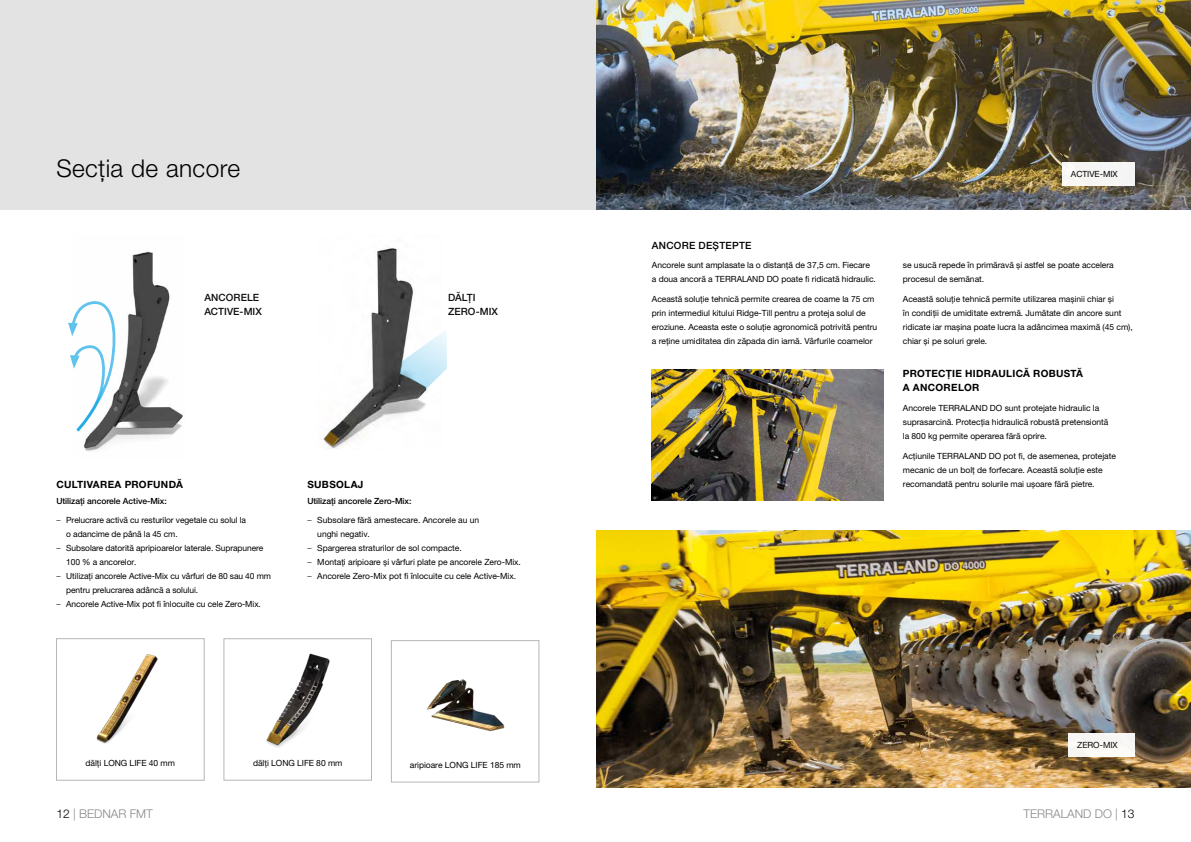
<style>
.page{position:relative;width:1191px;height:842px;background:#fff}
.page>*{position:absolute;margin:0;border:0;box-sizing:border-box;transform-origin:0 0}
.Nadpis_1{font:300 24.5px "Helvetica Neue LT Pro";letter-spacing:.015em;color:#000}
.t1{font:300 12px "Helvetica Neue LT Pro";color:#878787}
.Nadpis_1-2{font:700 10px/14px "Helvetica Neue LT Pro";letter-spacing:.03em;color:#000}
.Nadpis_1-3{font:500 10px/14px "Helvetica Neue LT Pro";letter-spacing:.01em;color:#000}
.Nadpis_1-4{font:500 10px "Helvetica Neue LT Pro";letter-spacing:.03em;color:#000}
.Základní_text{font:8.5px/14px "Helvetica Neue LT Pro";letter-spacing:-.005em;color:#000}
.Základní_text-2{font:500 8.5px "Helvetica Neue LT Pro";letter-spacing:-.005em;color:#000}
.s1{font-weight:300}
.s2{color:#000}
</style>
<div class="page">
<img style="left:596px;top:0;width:595px;height:209px">
<div style="left:0;top:0;width:595px;height:209px;background:#e3e3e3"></div>
<img style="left:84px;top:251px;width:99px;height:200px">
<svg style="left:68px;top:301px;width:53px;height:132px"></svg>
<img style="left:322px;top:247px;width:104px;height:203px">
<svg style="left:385px;top:329px;width:62px;height:61px"></svg>
<img style="left:96px;top:654px;width:62px;height:90px">
<div style="left:56px;top:638px;width:148px;height:142px;border:1px solid #b7b6b6"></div>
<img style="left:266px;top:653px;width:64px;height:94px">
<div style="left:224px;top:638px;width:148px;height:142px;border:1px solid #b7b6b6"></div>
<img style="left:427px;top:679px;width:78px;height:53px">
<div style="left:391px;top:640px;width:148px;height:142px;border:1px solid #b7b6b6"></div>
<img style="left:652px;top:370px;width:231px;height:130px">
<img style="left:596px;top:531px;width:595px;height:256px">
<div style="left:1062px;top:162px;width:72px;height:23px;background:#f5f5f4"></div>
<div style="left:1068px;top:733px;width:66px;height:23px;background:#f9f8f5"></div>
<p class="Nadpis_1" style="left:56px;top:153px;width:185px">Secția de ancore</p>
<p class="Nadpis_1-3" style="left:204px;top:290px;width:59px">ANCORELE<br>ACTIVE-MIX</p>
<p class="Nadpis_1-3" style="left:448px;top:290px;width:52px">DĂLȚI<br>ZERO-MIX</p>
<p class="Nadpis_1-2" style="left:56px;top:477px;width:128px">CULTIVAREA PROFUNDĂ</p>
<p class="Základní_text-2" style="left:56px;top:495px;width:112px">Utilizați ancorele Active-Mix:</p>
<p class="Základní_text" style="left:66px;top:513px;width:181px;text-indent:-10px"><span class="s1">–</span> Prelucrare activă cu resturilor vegetale cu solul la o adancime de până la 45 cm.</p>
<p class="Základní_text" style="left:66px;top:541px;width:199px;text-indent:-10px"><span class="s1">–</span> Subsolare datorită apripioarelor laterale. Suprapunere<br>100 % a ancorelor.</p>
<p class="Základní_text" style="left:66px;top:569px;width:206px;text-indent:-10px"><span class="s1">–</span> Utilizați ancorele Active-Mix cu vârfuri de 80 sau 40 mm pentru prelucrarea adâncă a solului.</p>
<p class="Základní_text" style="left:56px;top:597px;width:206px"><span class="s1">–</span> Ancorele Active-Mix pot fi înlocuite cu cele Zero-Mix.</p>
<p class="Nadpis_1-2" style="left:307px;top:477px;width:58px">SUBSOLAJ</p>
<p class="Základní_text-2" style="left:307px;top:495px;width:106px">Utilizați ancorele Zero-Mix:</p>
<p class="Základní_text" style="left:317px;top:513px;width:163px;text-indent:-10px"><span class="s1">–</span> Subsolare fără amestecare. Ancorele au un unghi negativ.</p>
<p class="Základní_text" style="left:307px;top:541px;width:156px"><span class="s1">–</span> Spargerea straturilor de sol compacte.</p>
<p class="Základní_text" style="left:307px;top:555px;width:215px"><span class="s1">–</span> Montați aripioare și vârfuri plate pe ancorele Zero-Mix.</p>
<p class="Základní_text" style="left:307px;top:569px;width:210px"><span class="s1">–</span> Ancorele Zero-Mix pot fi înlocuite cu cele Active-Mix.</p>
<p class="Základní_text" style="left:86px;top:756px;width:91px">dălți LONG LIFE 40 mm</p>
<p class="Základní_text" style="left:253px;top:756px;width:91px">dălți LONG LIFE 80 mm</p>
<p class="Základní_text" style="left:410px;top:758px;width:112px">aripioare LONG LIFE 185 mm</p>
<p class="Základní_text" style="left:1070px;top:166px;width:48px">ACTIVE‑MIX</p>
<p class="Nadpis_1-4" style="left:652px;top:239px;width:101px">ANCORE DEȘTEPTE</p>
<p class="Základní_text" style="left:652px;top:258px;width:226px">Ancorele sunt amplasate la o distanță de 37,5 cm. Fiecare a doua ancoră a TERRALAND DO poate fi ridicată hidraulic.</p>
<p class="Základní_text" style="left:652px;top:292px;width:227px">Această soluție tehnică permite crearea de coame la 75 cm prin intermediul kitului Ridge-Till pentru a proteja solul de eroziune. Aceasta este o soluție agronomică potrivită pentru a reține umiditatea din zăpada din iarnă. Vârfurile coamelor</p>
<p class="Základní_text" style="left:903px;top:258px;width:212px">se usucă repede în primăravă și astfel se poate accelera procesul de semănat.</p>
<p class="Základní_text" style="left:903px;top:292px;width:231px">Această soluție tehnică permite utilizarea mașinii chiar și<br>în condiții de umiditate extremă. Jumătate din ancore sunt ridicate iar mașina poate lucra la adâncimea maximă (45 cm), chiar și pe soluri grele.</p>
<p class="Nadpis_1-2" style="left:903px;top:367px;width:182px">PROTECȚIE HIDRAULICĂ ROBUSTĂ<br>A ANCORELOR</p>
<p class="Základní_text" style="left:903px;top:401px;width:207px">Ancorele TERRALAND DO sunt protejate hidraulic la suprasarcină. Protecția hidraulică robustă pretensiontă la 800 kg permite operarea fără oprire.</p>
<p class="Základní_text" style="left:903px;top:449px;width:214px">Acțiunile TERRALAND DO pot fi, de asemenea, protejate mecanic de un bolț de forfecare. Această soluție este recomandată pentru solurile mai ușoare fără pietre.</p>
<p class="Základní_text" style="left:1077px;top:738px;width:42px">ZERO‑MIX</p>
<h2 class="t1" style="left:56px;top:806px;width:98px"><span class="s2">12</span> | BEDNAR FMT</h2>
<h2 class="t1" style="left:1023px;top:806px;width:113px">TERRALAND DO | <span class="s2">13</span></h2>
</div>
